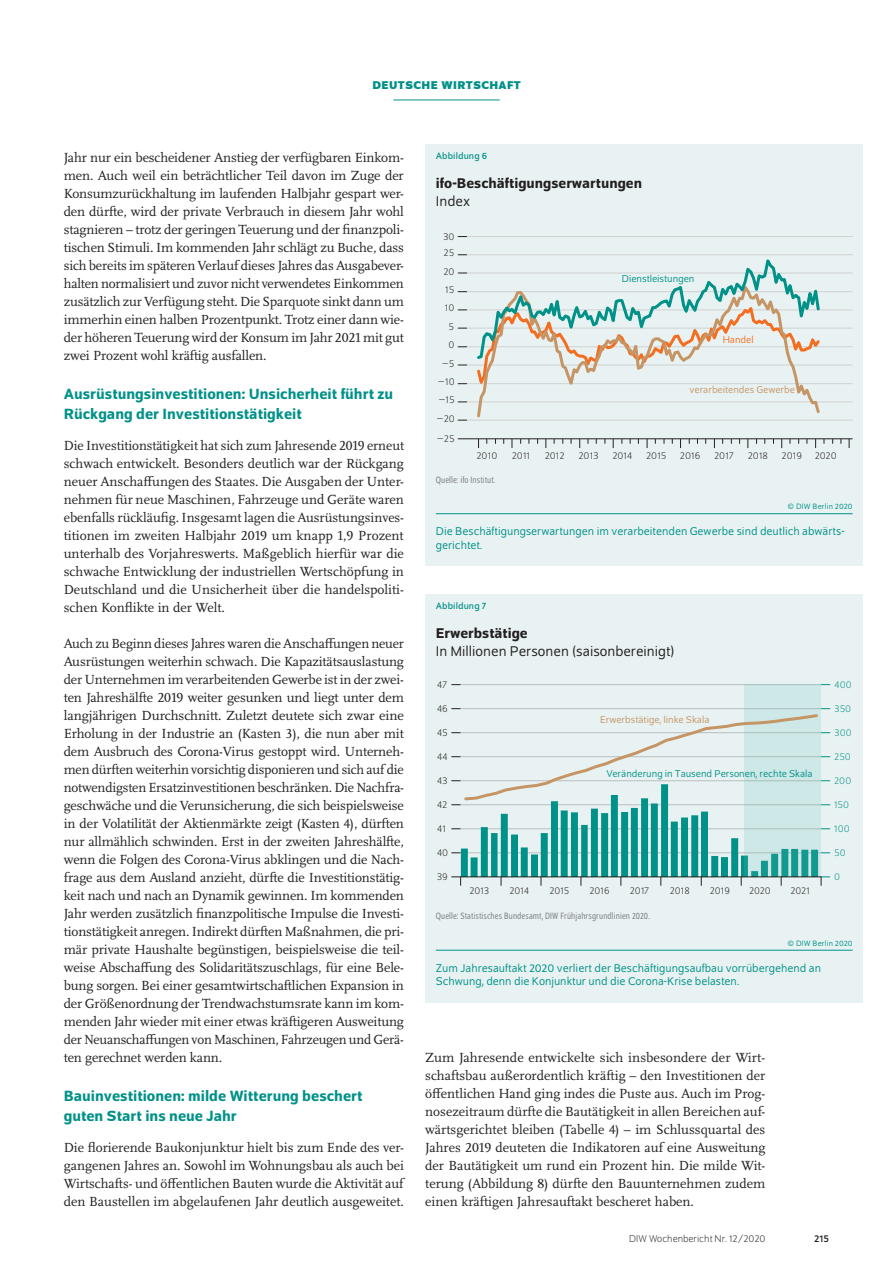
<style>
.page{position:relative;width:893px;height:1263px;background:#fff}
.page>*{position:absolute;margin:0;border:0;box-sizing:border-box;transform-origin:0 0}
.t1{font:500 15.75px/19.5px "Schumpeter";color:#009188}
.t2{font:500 15px "Schumpeter";color:#231f20}
.t3{font:15px "Schumpeter Blond";color:#231f20}
.t4{font:13.8px/18px "Scala Pro";color:#231f20;text-align:justify}
.t5{font:12px/13.5px "Schumpeter Blond";color:#009188}
.t6{font:700 12px "Schumpeter";color:#009188}
.t7{font:300 10.5px "Schumpeter";color:#231f20}
.t8{font:10.5px "Schumpeter Blond";color:#009188}
.t9{font:10.5px "Schumpeter Blond";color:#c59565}
.t10{font:300 10.5px "Schumpeter";color:#009188}
.t11{font:10.5px "Schumpeter Blond";color:#f36e21}
.t12{font:10.5px "Schumpeter";color:#231f20}
.t13{font:semi-condensed 9.75px "Schumpeter Blond";letter-spacing:.01em;color:#808285}
.t14{font:9.75px "Schumpeter";letter-spacing:.01em;color:#009188}
.t15{font:8.25px "Schumpeter Blond";letter-spacing:.01em;color:#009188}
</style>
<div class="page">
<hr style="left:393px;top:100px;width:107px;height:1px;background:#009188">
<div style="left:425px;top:144px;width:438px;height:422px;background:#e9f2f2"></div>
<hr style="left:467px;top:438px;width:386px;height:1px;background:#231f20">
<hr style="left:467px;top:420px;width:386px;height:1px;background:#cfd1d0">
<hr style="left:467px;top:402px;width:386px;height:1px;background:#cfd1d0">
<hr style="left:467px;top:383px;width:386px;height:1px;background:#cfd1d0">
<hr style="left:467px;top:365px;width:386px;height:1px;background:#cfd1d0">
<hr style="left:467px;top:328px;width:386px;height:1px;background:#cfd1d0">
<hr style="left:467px;top:310px;width:386px;height:1px;background:#cfd1d0">
<hr style="left:467px;top:291px;width:386px;height:1px;background:#cfd1d0">
<hr style="left:467px;top:273px;width:386px;height:1px;background:#cfd1d0">
<hr style="left:467px;top:254px;width:386px;height:1px;background:#cfd1d0">
<hr style="left:467px;top:236px;width:386px;height:1px;background:#cfd1d0">
<hr style="left:467px;top:346px;width:386px;height:1px;background:#cfd1d0">
<svg style="left:475px;top:391px;width:347px;height:27px"></svg>
<svg style="left:475px;top:259px;width:347px;height:132px"></svg>
<hr style="left:436px;top:513px;width:417px;height:1px;background:#009188">
<div style="left:425px;top:594px;width:438px;height:408px;background:#e9f2f2"></div>
<hr style="left:461px;top:684px;width:360px;height:1px;background:#bcbdc0">
<div style="left:744px;top:685px;width:77px;height:192px;background:#cde8e6"></div>
<svg style="left:452px;top:708px;width:378px;height:177px"></svg>
<hr style="left:436px;top:950px;width:417px;height:1px;background:#009188">
<p class="t6" style="left:372px;top:79px;width:18px">DEUTSCHE</p>
<p class="t6" style="left:441px;top:79px;width:21px">WIRTSCHAFT</p>
<p class="t4" style="left:64px;top:148px;width:342px">Jahr nur ein bescheidener Anstieg der verfügbaren Einkom&shy;men. Auch weil ein beträchtlicher Teil davon im Zuge der Konsumzurückhaltung im laufenden Halbjahr gespart wer&shy;den dürfte, wird der private Verbrauch in diesem Jahr wohl stagnieren – trotz der geringen Teuerung und der finanzpoli&shy;tischen Stimuli. Im kommenden Jahr schlägt zu Buche, dass sich bereits im späteren Verlauf dieses Jahres das Ausgabever&shy;halten normalisiert und zuvor nicht verwendetes Einkommen zusätzlich zur Verfügung steht. Die Sparquote sinkt dann um immerhin einen halben Prozentpunkt. Trotz einer dann wie&shy;der höheren Teuerung wird der Konsum im Jahr 2021 mit gut zwei Prozent wohl kräftig ausfallen.</p>
<p class="t1" style="left:64px;top:384px;width:331px">Ausrüstungsinvestitionen: Unsicherheit führt zu<br>Rückgang der Investitionstätigkeit</p>
<p class="t4" style="left:64px;top:436px;width:342px">Die Investitionstätigkeit hat sich zum Jahresende 2019 erneut schwach entwickelt. Besonders deutlich war der Rückgang neuer Anschaffungen des Staates. Die Ausgaben der Unter&shy;nehmen für neue Maschinen, Fahrzeuge und Geräte waren ebenfalls rückläufig. Insgesamt lagen die Ausrüstungsinves&shy;titionen im zweiten Halbjahr 2019 um knapp 1,9 Prozent unterhalb des Vorjahreswerts. Maßgeblich hierfür war die schwache Entwicklung der industriellen Wertschöpfung in Deutschland und die Unsicherheit über die handelspoliti&shy;schen Konflikte in der Welt.</p>
<p class="t4" style="left:64px;top:634px;width:342px">Auch zu Beginn dieses Jahres waren die Anschaffungen neuer Ausrüstungen weiterhin schwach. Die Kapazitätsauslastung der Unternehmen im verarbeitenden Gewerbe ist in der zwei&shy;ten Jahreshälfte 2019 weiter gesunken und liegt unter dem langjährigen Durchschnitt. Zuletzt deutete sich zwar eine Erholung in der Industrie an (Kasten 3), die nun aber mit dem Ausbruch des Corona-Virus gestoppt wird. Unterneh&shy;men dürften weiterhin vorsichtig disponieren und sich auf die notwendigsten Ersatzinvestitionen beschränken. Die Nachfra&shy;geschwäche und die Verunsicherung, die sich beispielsweise in der Volatilität der Aktienmärkte zeigt (Kasten 4), dürften nur allmählich schwinden. Erst in der zweiten Jahreshälfte, wenn die Folgen des Corona-Virus abklingen und die Nach&shy;frage aus dem Ausland anzieht, dürfte die Investitionstätig&shy;keit nach und nach an Dynamik gewinnen. Im kommenden Jahr werden zusätzlich finanzpolitische Impulse die Investi&shy;tionstätigkeit anregen. Indirekt dürften Maßnahmen, die pri&shy;mär private Haushalte begünstigen, beispielsweise die teil&shy;weise Abschaffung des Solidaritätszuschlags, für eine Bele&shy;bung sorgen. Bei einer gesamtwirtschaftlichen Expansion in der Größenordnung der Trendwachstumsrate kann im kom&shy;menden Jahr wieder mit einer etwas kräftigeren Ausweitung der Neuanschaffungen von Maschinen, Fahrzeugen und Gerä&shy;ten gerechnet werden kann.</p>
<p class="t1" style="left:64px;top:1086px;width:300px">Bauinvestitionen: milde Witterung beschert guten Start ins neue Jahr</p>
<p class="t4" style="left:64px;top:1138px;width:342px">Die florierende Baukonjunktur hielt bis zum Ende des ver&shy;gangenen Jahres an. Sowohl im Wohnungsbau als auch bei Wirtschafts- und öffentlichen Bauten wurde die Aktivität auf den Baustellen im abgelaufenen Jahr deutlich ausgeweitet.</p>
<p class="t14" style="left:436px;top:151px;width:53px">Abbildung 6</p>
<p class="t2" style="left:436px;top:175px;width:208px">ifo-Beschäftigungserwartungen</p>
<p class="t3" style="left:436px;top:194px;width:36px">Index</p>
<p class="t7" style="left:443px;top:231px;width:13px">30</p>
<p class="t7" style="left:444px;top:248px;width:12px">25</p>
<p class="t7" style="left:443px;top:266px;width:13px">20</p>
<p class="t7" style="left:445px;top:285px;width:11px">15</p>
<p class="t7" style="left:445px;top:303px;width:11px">10</p>
<p class="t7" style="left:449px;top:321px;width:7px">5</p>
<p class="t7" style="left:448px;top:340px;width:7px">0</p>
<p class="t7" style="left:442px;top:358px;width:14px">−5</p>
<p class="t7" style="left:438px;top:376px;width:18px">−10</p>
<p class="t7" style="left:438px;top:395px;width:18px">−15</p>
<p class="t7" style="left:437px;top:413px;width:20px">−20</p>
<p class="t7" style="left:437px;top:433px;width:20px">−25</p>
<p class="t8" style="left:622px;top:274px;width:74px">Dienstleistungen</p>
<p class="t11" style="left:723px;top:334px;width:33px">Handel</p>
<p class="t9" style="left:689px;top:385px;width:107px">verarbeitendes Gewerbe</p>
<p class="t7" style="left:476px;top:450px;width:22px">2010</p>
<p class="t7" style="left:512px;top:450px;width:20px">2011</p>
<p class="t7" style="left:545px;top:450px;width:21px">2012</p>
<p class="t7" style="left:578px;top:450px;width:22px">2013</p>
<p class="t7" style="left:612px;top:450px;width:22px">2014</p>
<p class="t7" style="left:646px;top:450px;width:22px">2015</p>
<p class="t7" style="left:680px;top:450px;width:22px">2016</p>
<p class="t7" style="left:714px;top:450px;width:21px">2017</p>
<p class="t7" style="left:748px;top:450px;width:22px">2018</p>
<p class="t7" style="left:782px;top:450px;width:57px">2019 2020</p>
<p class="t13" style="left:436px;top:475px;width:61px">Quelle: ifo Institut.</p>
<p class="t15" style="left:788px;top:502px;width:66px">© DIW Berlin 2020</p>
<p class="t5" style="left:436px;top:525px;width:410px">Die Beschäftigungserwartungen im verarbeitenden Gewerbe sind deutlich abwärts&shy;gerichtet.</p>
<p class="t14" style="left:436px;top:601px;width:52px">Abbildung 7</p>
<p class="t2" style="left:436px;top:625px;width:93px">Erwerbstätige</p>
<p class="t3" style="left:436px;top:644px;width:240px">In Millionen Personen (saisonbereinigt)</p>
<p class="t7" style="left:437px;top:680px;width:13px">47</p>
<p class="t7" style="left:437px;top:704px;width:13px">46</p>
<p class="t7" style="left:437px;top:728px;width:13px">45</p>
<p class="t7" style="left:437px;top:752px;width:13px">44</p>
<p class="t7" style="left:437px;top:776px;width:13px">43</p>
<p class="t7" style="left:437px;top:800px;width:12px">42</p>
<p class="t7" style="left:437px;top:824px;width:11px">41</p>
<p class="t7" style="left:437px;top:848px;width:13px">40</p>
<p class="t7" style="left:437px;top:872px;width:13px">39</p>
<p class="t9" style="left:600px;top:715px;width:111px">Erwerbstätige, linke Skala</p>
<p class="t8" style="left:606px;top:768px;width:208px">Veränderung in Tausend Personen, rechte Skala</p>
<p class="t7" style="left:469px;top:885px;width:21px">2013</p>
<p class="t7" style="left:509px;top:885px;width:21px">2014</p>
<p class="t7" style="left:549px;top:885px;width:22px">2015</p>
<p class="t7" style="left:589px;top:885px;width:22px">2016</p>
<p class="t7" style="left:630px;top:885px;width:21px">2017</p>
<p class="t7" style="left:670px;top:885px;width:21px">2018</p>
<p class="t7" style="left:710px;top:885px;width:22px">2019</p>
<p class="t7" style="left:749px;top:885px;width:23px">2020</p>
<p class="t7" style="left:790px;top:885px;width:21px">2021</p>
<p class="t13" style="left:436px;top:911px;width:215px">Quelle: Statistisches Bundesamt, DIW Frühjahrsgrundlinien 2020.</p>
<p class="t10" style="left:834px;top:679px;width:19px">400</p>
<p class="t10" style="left:834px;top:703px;width:19px">350</p>
<p class="t10" style="left:834px;top:727px;width:19px">300</p>
<p class="t10" style="left:834px;top:751px;width:18px">250</p>
<p class="t10" style="left:834px;top:775px;width:19px">200</p>
<p class="t10" style="left:834px;top:799px;width:16px">150</p>
<p class="t10" style="left:834px;top:823px;width:17px">100</p>
<p class="t10" style="left:834px;top:847px;width:13px">50</p>
<p class="t10" style="left:834px;top:872px;width:7px">0</p>
<p class="t15" style="left:788px;top:939px;width:66px">© DIW Berlin 2020</p>
<p class="t5" style="left:436px;top:961px;width:387px">Zum Jahresauftakt 2020 verliert der Beschäftigungsaufbau vorrübergehend an<br>Schwung, denn die Konjunktur und die Corona-Krise belasten.</p>
<p class="t4" style="left:425px;top:1048px;width:342px">Zum Jahresende entwickelte sich insbesondere der Wirt&shy;schaftsbau außerordentlich kräftig – den Investitionen der öffentlichen Hand ging indes die Puste aus. Auch im Prog&shy;nosezeitraum dürfte die Bautätigkeit in allen Bereichen auf&shy;wärtsgerichtet bleiben (Tabelle 4) – im Schlussquartal des Jahres 2019 deuteten die Indikatoren auf eine Ausweitung der Bautätigkeit um rund ein Prozent hin. Die milde Wit&shy;terung (Abbildung 8) dürfte den Bauunternehmen zudem einen kräftigen Jahresauftakt bescheret haben.</p>
<p class="t7" style="left:629px;top:1234px;width:138px">DIW Wochenbericht Nr. 12/2020</p>
<p class="t12" style="left:814px;top:1233px;width:17px">215</p>
</div>
